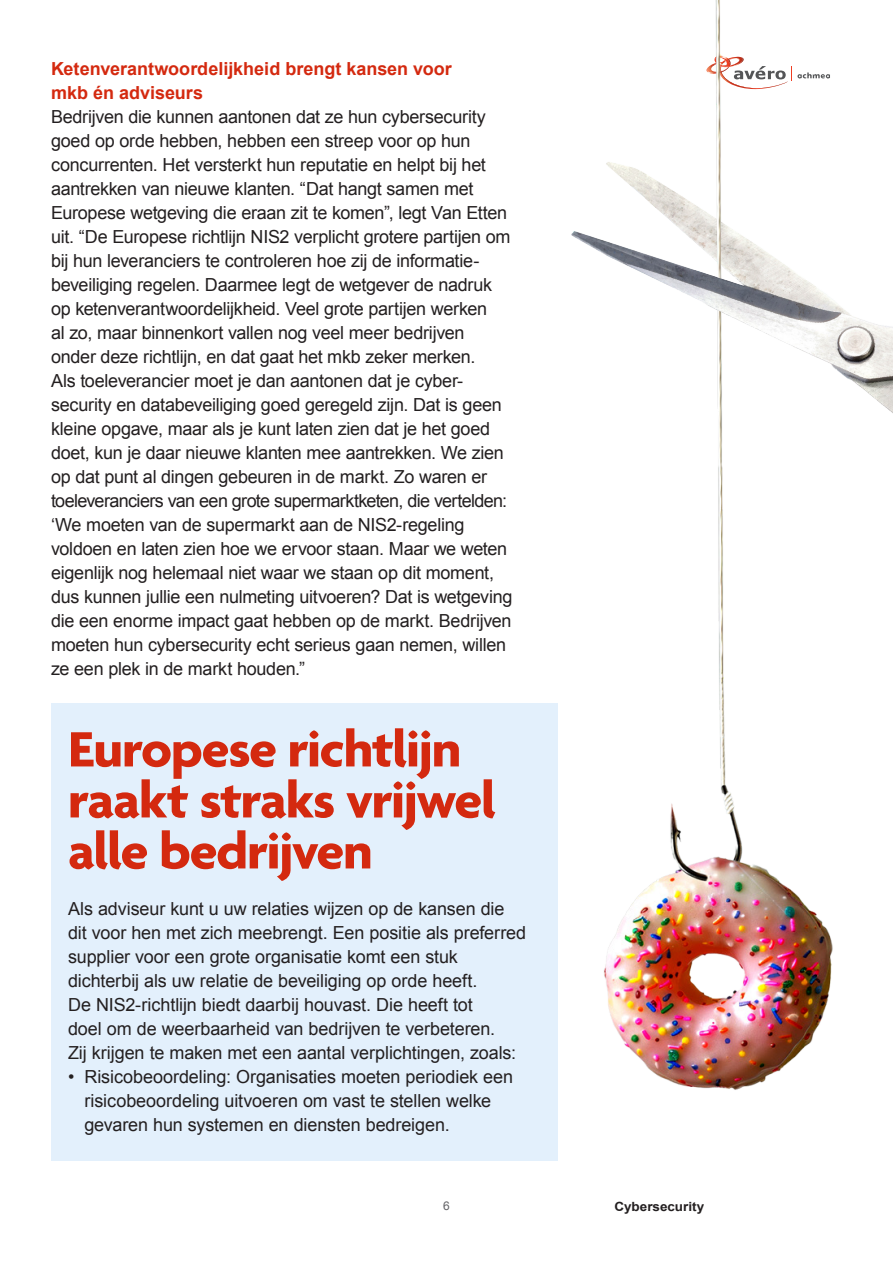
<style>
.page{position:relative;width:893px;height:1263px;background:#fff}
.page>*{position:absolute;margin:0;border:0;box-sizing:border-box;transform-origin:0 0}
.A-Kop{font:700 53.55px/51px "Agenda";letter-spacing:-.025em;color:#d4290f;scale:1.06 1}
.A-Brood{font:18px/24px "Arial";letter-spacing:-.015em;color:#231f20}
.A-Tussenkop{font:18px/24px "Arial";letter-spacing:-.005em;color:#231f20}
.A-Tussenkop-2{font:700 18px/24px "Arial";color:#d4290f}
.t1{font:700 12.75px "Arial";color:#231f20;scale:1.06 1}
.t2{font:12px "Arial";color:#636366}
</style>
<div class="page">
<img style="left:571px;top:0;width:318px;height:1090px">
<img style="left:682px;top:270px;width:79px;height:45px">
<div style="left:51px;top:703px;width:507px;height:458px;background:#e3f0fc"></div>
<p class="A-Tussenkop-2" style="left:51px;top:57px;width:402px">Ketenverantwoordelijkheid brengt kansen voor mkb én adviseurs</p>
<p class="A-Brood" style="left:51px;top:105px;width:463px">Bedrijven die kunnen aantonen dat ze hun cybersecurity goed op orde hebben, hebben een streep voor op hun concurrenten. Het versterkt hun reputatie en helpt bij het aantrekken van nieuwe klanten. “Dat hangt samen met Europese wetgeving die eraan zit te komen”, legt Van Etten uit. “De Europese richtlijn NIS2 verplicht grotere partijen om bij hun leveranciers te controleren hoe zij de informatie&shy;beveiliging regelen. Daarmee legt de wetgever de nadruk op ketenverantwoordelijkheid. Veel grote partijen werken<br>al zo, maar binnenkort vallen nog veel meer bedrijven onder deze richtlijn, en dat gaat het mkb zeker merken.<br>Als toeleverancier moet je dan aantonen dat je cyber&shy;security en databeveiliging goed geregeld zijn. Dat is geen kleine opgave, maar als je kunt laten zien dat je het goed doet, kun je daar nieuwe klanten mee aantrekken. We zien op dat punt al dingen gebeuren in de markt. Zo waren er toeleveranciers van een grote supermarktketen, die vertelden: ‘We moeten van de supermarkt aan de NIS2-regeling voldoen en laten zien hoe we ervoor staan. Maar we weten eigenlijk nog helemaal niet waar we staan op dit moment, dus kunnen jullie een nulmeting uitvoeren? Dat is wetgeving die een enorme impact gaat hebben op de markt. Bedrijven moeten hun cybersecurity echt serieus gaan nemen, willen ze een plek in de markt houden.”</p>
<p class="A-Kop" style="left:68px;top:727px;width:405px">Europese richtlijn raakt straks vrijwel alle bedrijven</p>
<p class="A-Tussenkop" style="left:68px;top:897px;width:460px">Als adviseur kunt u uw relaties wijzen op de kansen die dit voor hen met zich meebrengt. Een positie als preferred supplier voor een grote organisatie komt een stuk dichterbij als uw relatie de beveiliging op orde heeft.<br>De NIS2-richtlijn biedt daarbij houvast. Die heeft tot<br>doel om de weerbaarheid van bedrijven te verbeteren.<br>Zij krijgen te maken met een aantal verplichtingen, zoals:</p>
<p class="A-Tussenkop" style="left:84px;top:1065px;width:430px;text-indent:-16px">• Risicobeoordeling: Organisaties moeten periodiek een risicobeoordeling uitvoeren om vast te stellen welke gevaren hun systemen en diensten bedreigen.</p>
<p class="t2" style="left:443px;top:1198px;width:8px">6</p>
<p class="t1" style="left:614px;top:1198px;width:86px">Cybersecurity</p>
</div>
